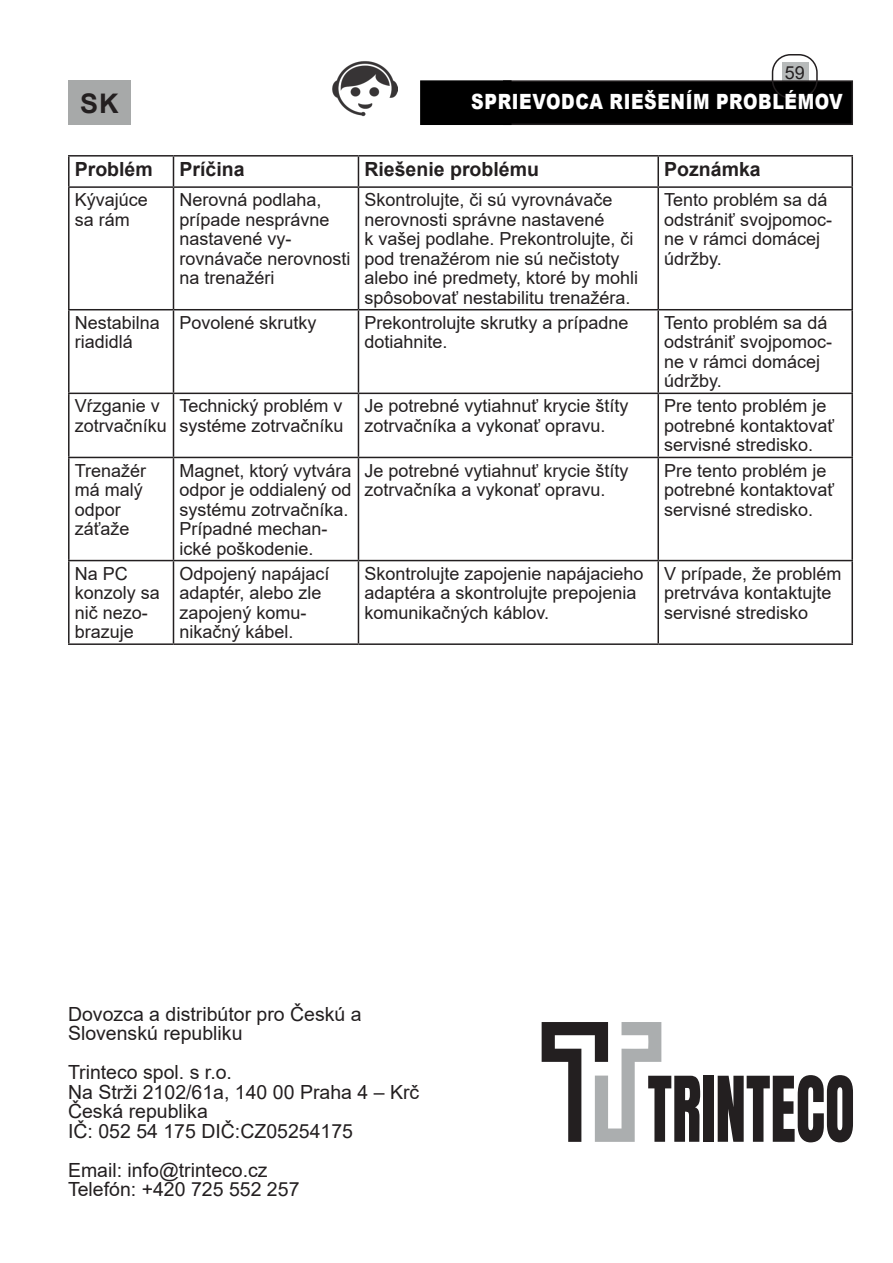
<style>
.page{position:relative;width:893px;height:1263px;background:#fff}
.page>*{position:absolute;margin:0;border:0;box-sizing:border-box;transform-origin:0 0}
.t1{font:700 27px "Arial";color:#231f20}
.Title_2_-_List{font:900 21px "Arial";letter-spacing:.035em;color:#fff;scale:.83 1}
.Text{font:19.5px/19.5px "Arial";color:#231f20}
.Ztucneni{font:700 19.5px "Arial";color:#231f20}
.Text-2{font:18px/19.5px "Arial";color:#231f20}
</style>
<div class="page">
<div style="left:782px;top:62px;width:26px;height:21px;background:#b7baba"></div>
<div style="left:504px;top:81px;width:348px;height:43px;background:#000"></div>
<div style="left:503px;top:80px;width:350px;height:45px;border:2px solid #231f20"></div>
<div style="left:772px;top:54px;width:46px;height:45px;border:2px solid #231f20;border-radius:18px"></div>
<div style="left:420px;top:80px;width:92px;height:45px;background:#000;border:2px solid #000"></div>
<div style="left:703px;top:1076px;width:10px;height:66px;background:#231f20"></div>
<svg style="left:718px;top:1075px;width:135px;height:67px"></svg>
<svg style="left:542px;top:1022px;width:158px;height:120px"></svg>
<img style="left:333px;top:61px;width:65px;height:56px">
<div style="left:68px;top:80px;width:63px;height:45px;background:#a7a9a9"></div>
<hr style="left:68px;top:155px;width:105px;height:2px;background:#231f20">
<hr style="left:68px;top:157px;width:2px;height:29px;background:#231f20">
<hr style="left:173px;top:155px;width:185px;height:2px;background:#231f20">
<svg style="left:173px;top:157px;width:1px;height:29px"></svg>
<hr style="left:358px;top:155px;width:300px;height:2px;background:#231f20">
<svg style="left:358px;top:157px;width:1px;height:29px"></svg>
<hr style="left:658px;top:155px;width:195px;height:2px;background:#231f20">
<hr style="left:657px;top:157px;width:2px;height:29px;background:#231f20">
<hr style="left:851px;top:157px;width:2px;height:29px;background:#231f20">
<hr style="left:68px;top:186px;width:105px;height:2px;background:#231f20">
<hr style="left:68px;top:188px;width:2px;height:121px;background:#231f20">
<hr style="left:173px;top:186px;width:185px;height:2px;background:#231f20">
<hr style="left:173px;top:188px;width:1px;height:121px;background:#231f20">
<hr style="left:358px;top:186px;width:300px;height:2px;background:#231f20">
<hr style="left:358px;top:188px;width:1px;height:121px;background:#231f20">
<hr style="left:658px;top:186px;width:195px;height:2px;background:#231f20">
<hr style="left:657px;top:188px;width:2px;height:121px;background:#231f20">
<hr style="left:851px;top:188px;width:2px;height:121px;background:#231f20">
<hr style="left:68px;top:309px;width:105px;height:1px;background:#231f20">
<hr style="left:68px;top:310px;width:2px;height:83px;background:#231f20">
<hr style="left:173px;top:309px;width:185px;height:1px;background:#231f20">
<hr style="left:173px;top:310px;width:1px;height:83px;background:#231f20">
<hr style="left:358px;top:309px;width:300px;height:1px;background:#231f20">
<hr style="left:358px;top:310px;width:1px;height:83px;background:#231f20">
<hr style="left:658px;top:309px;width:195px;height:1px;background:#231f20">
<hr style="left:657px;top:310px;width:2px;height:83px;background:#231f20">
<hr style="left:851px;top:310px;width:2px;height:83px;background:#231f20">
<hr style="left:68px;top:393px;width:105px;height:1px;background:#231f20">
<hr style="left:68px;top:394px;width:2px;height:63px;background:#231f20">
<hr style="left:173px;top:393px;width:185px;height:1px;background:#231f20">
<hr style="left:173px;top:394px;width:1px;height:63px;background:#231f20">
<hr style="left:358px;top:393px;width:300px;height:1px;background:#231f20">
<hr style="left:358px;top:394px;width:1px;height:63px;background:#231f20">
<hr style="left:658px;top:393px;width:195px;height:1px;background:#231f20">
<hr style="left:657px;top:394px;width:2px;height:63px;background:#231f20">
<hr style="left:851px;top:394px;width:2px;height:63px;background:#231f20">
<hr style="left:68px;top:457px;width:105px;height:1px;background:#231f20">
<hr style="left:68px;top:458px;width:2px;height:102px;background:#231f20">
<hr style="left:173px;top:457px;width:185px;height:1px;background:#231f20">
<hr style="left:173px;top:458px;width:1px;height:102px;background:#231f20">
<hr style="left:358px;top:457px;width:300px;height:1px;background:#231f20">
<hr style="left:358px;top:458px;width:1px;height:102px;background:#231f20">
<hr style="left:658px;top:457px;width:195px;height:1px;background:#231f20">
<hr style="left:657px;top:458px;width:2px;height:102px;background:#231f20">
<hr style="left:851px;top:458px;width:2px;height:102px;background:#231f20">
<hr style="left:68px;top:560px;width:105px;height:1px;background:#231f20">
<hr style="left:68px;top:561px;width:2px;height:82px;background:#231f20">
<hr style="left:173px;top:560px;width:185px;height:1px;background:#231f20">
<hr style="left:173px;top:561px;width:1px;height:82px;background:#231f20">
<hr style="left:358px;top:560px;width:300px;height:1px;background:#231f20">
<hr style="left:358px;top:561px;width:1px;height:82px;background:#231f20">
<hr style="left:658px;top:560px;width:195px;height:1px;background:#231f20">
<hr style="left:657px;top:561px;width:2px;height:82px;background:#231f20">
<hr style="left:851px;top:561px;width:2px;height:82px;background:#231f20">
<hr style="left:68px;top:643px;width:105px;height:2px;background:#231f20">
<hr style="left:173px;top:643px;width:185px;height:2px;background:#231f20">
<hr style="left:358px;top:643px;width:300px;height:2px;background:#231f20">
<hr style="left:658px;top:643px;width:195px;height:2px;background:#231f20">
<p class="t1" style="left:80px;top:84px;width:40px">SK</p>
<p class="Text-2" style="left:785px;top:62px;width:22px">59</p>
<p class="Title_2_-_List" style="left:471px;top:87px;width:449px">SPRIEVODCA RIEŠENÍM PROBLÉMOV</p>
<p class="Ztucneni" style="left:75px;top:155px;width:80px">Problém</p>
<p class="Ztucneni" style="left:179px;top:155px;width:67px">Príčina</p>
<p class="Ztucneni" style="left:364px;top:155px;width:176px">Riešenie problému</p>
<p class="Ztucneni" style="left:664px;top:155px;width:98px">Poznámka</p>
<p class="Text-2" style="left:75px;top:190px;width:75px">Kývajúce sa rám</p>
<p class="Text-2" style="left:179px;top:190px;width:173px">Nerovná podlaha, prípade nesprávne nastavené vy&shy;rovnávače nerovnosti na trenažéri</p>
<p class="Text-2" style="left:364px;top:190px;width:250px">Skontrolujte, či sú vyrovnávače</p>
<p class="Text-2" style="left:664px;top:190px;width:165px">Tento problém sa dá</p>
<p class="Text-2" style="left:664px;top:210px;width:169px">odstrániť svojpomoc&shy;ne v rámci domácej údržby.</p>
<p class="Text-2" style="left:364px;top:210px;width:242px">nerovnosti správne nastavené</p>
<p class="Text-2" style="left:364px;top:229px;width:271px">k vašej podlahe. Prekontrolujte, či</p>
<p class="Text-2" style="left:364px;top:249px;width:257px">pod trenažérom nie sú nečistoty</p>
<p class="Text-2" style="left:364px;top:268px;width:275px">alebo iné predmety, ktoré by mohli</p>
<p class="Text-2" style="left:364px;top:288px;width:267px">spôsobovať nestabilitu trenažéra.</p>
<p class="Text-2" style="left:75px;top:313px;width:87px">Nestabilna</p>
<p class="Text-2" style="left:75px;top:332px;width:60px">riadidlá</p>
<p class="Text-2" style="left:179px;top:313px;width:139px">Povolené skrutky</p>
<p class="Text-2" style="left:364px;top:313px;width:266px">Prekontrolujte skrutky a prípadne</p>
<p class="Text-2" style="left:364px;top:332px;width:85px">dotiahnite.</p>
<p class="Text-2" style="left:664px;top:313px;width:165px">Tento problém sa dá</p>
<p class="Text-2" style="left:664px;top:332px;width:169px">odstrániť svojpomoc&shy;ne v rámci domácej údržby.</p>
<p class="Text-2" style="left:75px;top:396px;width:87px">Vŕzganie v</p>
<p class="Text-2" style="left:75px;top:416px;width:94px">zotrvačníku</p>
<p class="Text-2" style="left:179px;top:396px;width:165px">Technický problém v</p>
<p class="Text-2" style="left:179px;top:416px;width:166px">systéme zotrvačníku</p>
<p class="Text-2" style="left:364px;top:396px;width:265px">Je potrebné vytiahnuť krycie štíty zotrvačníka a vykonať opravu.</p>
<p class="Text-2" style="left:664px;top:396px;width:164px">Pre tento problém je</p>
<p class="Text-2" style="left:664px;top:416px;width:171px">potrebné kontaktovať</p>
<p class="Text-2" style="left:664px;top:435px;width:151px">servisné stredisko.</p>
<p class="Text-2" style="left:75px;top:460px;width:73px">Trenažér</p>
<p class="Text-2" style="left:75px;top:480px;width:70px">má malý</p>
<p class="Text-2" style="left:75px;top:499px;width:48px">odpor</p>
<p class="Text-2" style="left:75px;top:519px;width:56px">záťaže</p>
<p class="Text-2" style="left:179px;top:460px;width:174px">Magnet, ktorý vytvára</p>
<p class="Text-2" style="left:179px;top:480px;width:174px">odpor je oddialený od</p>
<p class="Text-2" style="left:179px;top:499px;width:171px">systému zotrvačníka.</p>
<p class="Text-2" style="left:179px;top:519px;width:150px">Prípadné mechan&shy;ické poškodenie.</p>
<p class="Text-2" style="left:364px;top:460px;width:265px">Je potrebné vytiahnuť krycie štíty zotrvačníka a vykonať opravu.</p>
<p class="Text-2" style="left:664px;top:460px;width:164px">Pre tento problém je</p>
<p class="Text-2" style="left:664px;top:480px;width:171px">potrebné kontaktovať</p>
<p class="Text-2" style="left:664px;top:499px;width:151px">servisné stredisko.</p>
<p class="Text-2" style="left:75px;top:563px;width:87px">Na PC konzoly sa nič nezo&shy;brazuje</p>
<p class="Text-2" style="left:179px;top:563px;width:152px">Odpojený napájací adaptér, alebo zle zapojený komu&shy;nikačný kábel.</p>
<p class="Text-2" style="left:364px;top:563px;width:281px">Skontrolujte zapojenie napájacieho adaptéra a skontrolujte prepojenia komunikačných káblov.</p>
<p class="Text-2" style="left:664px;top:563px;width:179px">V prípade, že problém pretrváva kontaktujte servisné stredisko</p>
<p class="Text" style="left:68px;top:1004px;width:295px">Dovozca a distribútor pro Českú a</p>
<p class="Text" style="left:68px;top:1024px;width:176px">Slovenskú republiku</p>
<p class="Text" style="left:68px;top:1063px;width:166px">Trinteco spol. s r.o.</p>
<p class="Text" style="left:68px;top:1082px;width:353px">Na Strži 2102/61a, 140 00 Praha 4 – Krč</p>
<p class="Text" style="left:68px;top:1102px;width:141px">Česká republika</p>
<p class="Text" style="left:68px;top:1121px;width:287px">IČ: 052 54 175 DIČ:CZ05254175</p>
<p class="Text" style="left:68px;top:1160px;width:233px">Email: info@trinteco.cz<br>Telefón: +420 725 552 257</p>
</div>
